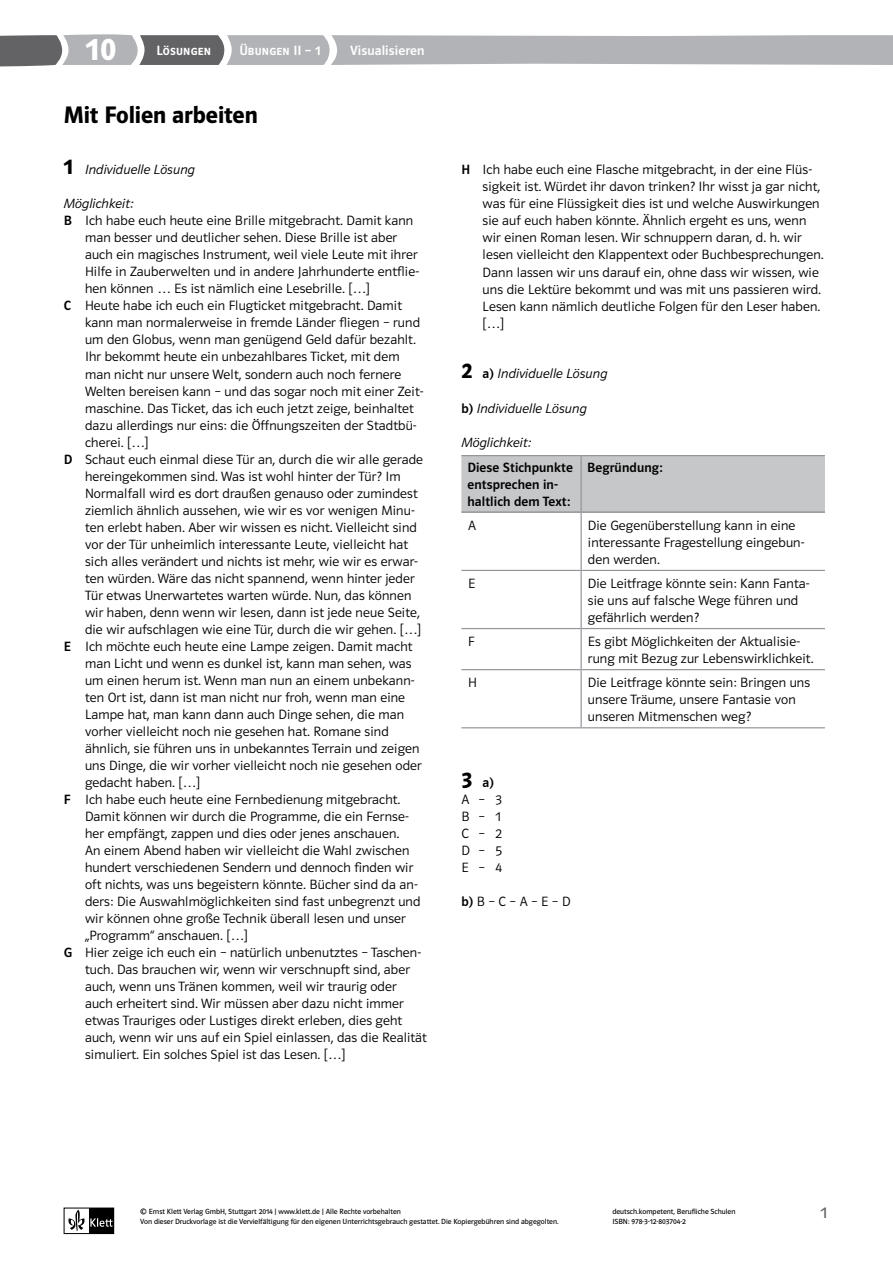
<style>
.page{position:relative;width:893px;height:1263px;background:#fff}
.page>*{position:absolute;margin:0;border:0;box-sizing:border-box;transform-origin:0 0}
.t1{font:33px "Polo ST11 K Hfett";color:#fff}
.t2{font:24px "Polo ST11 K Hfett";letter-spacing:-.005em;color:#000}
.t3{font:16.5px "Polo ST11 K Buch";color:#636366}
.t4{font:13.5px/17px "Polo ST11 K Leicht";letter-spacing:.01em;color:#000}
.t5{font:13.5px "Polo ST11 K Leicht Kursiv";letter-spacing:.01em;color:#000}
.t6{font:13.5px/17px "Polo ST11 K Krftg";letter-spacing:.01em;color:#000}
.t7{font:13.5px "Polo ST Cap K Krftg";letter-spacing:.01em;color:#fff}
.t8{font:13.5px "Polo ST11 K Krftg";letter-spacing:.01em;color:#fff}
.t9{font:7.5px/10.1px "Polo ST11 K Buch";color:#000}
.s1{font-family:"Polo ST11 K Hfett";font-size:22.5px}
.s2{font-family:"Polo ST11 K Krftg"}
</style>
<div class="page">
<svg style="left:0;top:34px;width:893px;height:33px;background:#b1b2b5"></svg>
<div style="left:89px;top:1208px;width:25px;height:25px;background:#000"></div>
<svg style="left:68px;top:1210px;width:44px;height:21px"></svg>
<div style="left:64px;top:1208px;width:50px;height:26px;border:1px solid #000"></div>
<div style="left:461px;top:456px;width:364px;height:55px;background:#c6c7c9"></div>
<hr style="left:581px;top:513px;width:1px;height:57px;background:#939498">
<hr style="left:461px;top:570px;width:120px;height:1px;background:#939498">
<hr style="left:581px;top:570px;width:244px;height:1px;background:#939498">
<hr style="left:581px;top:571px;width:1px;height:57px;background:#939498">
<hr style="left:461px;top:628px;width:120px;height:1px;background:#939498">
<hr style="left:581px;top:628px;width:244px;height:1px;background:#939498">
<hr style="left:581px;top:629px;width:1px;height:40px;background:#939498">
<hr style="left:461px;top:669px;width:120px;height:1px;background:#939498">
<hr style="left:581px;top:669px;width:244px;height:1px;background:#939498">
<hr style="left:581px;top:670px;width:1px;height:57px;background:#939498">
<hr style="left:461px;top:727px;width:120px;height:1px;background:#939498">
<hr style="left:581px;top:727px;width:244px;height:1px;background:#939498">
<hr style="left:581px;top:455px;width:244px;height:1px;background:#939498">
<hr style="left:581px;top:511px;width:244px;height:2px;background:#939498">
<hr style="left:461px;top:455px;width:120px;height:1px;background:#939498">
<hr style="left:581px;top:456px;width:1px;height:55px;background:#939498">
<hr style="left:461px;top:511px;width:120px;height:2px;background:#939498">
<h1 class="t1" style="left:86px;top:31px;width:32px">10</h1>
<p class="t8" style="left:350px;top:43px;width:76px">Visualisieren</p>
<p class="t7" style="left:157px;top:43px;width:56px">Lösungen</p>
<p class="t7" style="left:239px;top:43px;width:83px">Übungen II – 1</p>
<h2 class="t2" style="left:64px;top:102px;width:196px">Mit Folien arbeiten</h2>
<p class="t5" style="left:64px;top:162px;width:133px"><span class="s1">1</span> Individuelle Lösung</p>
<p class="t5" style="left:64px;top:196px;width:71px">Möglichkeit:</p>
<p class="t4" style="left:64px;top:212px;width:351px"><span class="s2">B</span> Ich habe euch heute eine Brille mitgebracht. Damit kann</p>
<p class="t4" style="left:85px;top:229px;width:314px">man besser und deutlicher sehen. Diese Brille ist aber</p>
<p class="t4" style="left:85px;top:246px;width:334px">auch ein magisches Instrument, weil viele Leute mit ihrer</p>
<p class="t4" style="left:85px;top:263px;width:336px">Hilfe in Zauberwelten und in andere Jahrhunderte entflie-</p>
<p class="t4" style="left:85px;top:281px;width:286px">hen können … Es ist nämlich eine Lesebrille. […]</p>
<p class="t4" style="left:64px;top:298px;width:340px"><span class="s2">C</span> Heute habe ich euch ein Flugticket mitgebracht. Damit</p>
<p class="t4" style="left:85px;top:315px;width:336px">kann man normalerweise in fremde Länder fliegen – rund</p>
<p class="t4" style="left:85px;top:332px;width:332px">um den Globus, wenn man genügend Geld dafür bezahlt.</p>
<p class="t4" style="left:85px;top:349px;width:316px">Ihr bekommt heute ein unbezahlbares Ticket, mit dem</p>
<p class="t4" style="left:85px;top:366px;width:318px">man nicht nur unsere Welt, sondern auch noch fernere</p>
<p class="t4" style="left:85px;top:383px;width:340px">Welten bereisen kann – und das sogar noch mit einer Zeit-</p>
<p class="t4" style="left:85px;top:400px;width:330px">maschine. Das Ticket, das ich euch jetzt zeige, beinhaltet</p>
<p class="t4" style="left:85px;top:417px;width:333px">dazu allerdings nur eins: die Öffnungszeiten der Stadtbü-</p>
<p class="t4" style="left:85px;top:434px;width:65px">cherei. […]</p>
<p class="t4" style="left:64px;top:451px;width:361px"><span class="s2">D</span> Schaut euch einmal diese Tür an, durch die wir alle gerade</p>
<p class="t4" style="left:85px;top:468px;width:317px">hereingekommen sind. Was ist wohl hinter der Tür? Im</p>
<p class="t4" style="left:85px;top:485px;width:334px">Normalfall wird es dort draußen genauso oder zumindest</p>
<p class="t4" style="left:85px;top:502px;width:331px">ziemlich ähnlich aussehen, wie wir es vor wenigen Minu-</p>
<p class="t4" style="left:85px;top:519px;width:333px">ten erlebt haben. Aber wir wissen es nicht. Vielleicht sind</p>
<p class="t4" style="left:85px;top:536px;width:325px">vor der Tür unheimlich interessante Leute, vielleicht hat</p>
<p class="t4" style="left:85px;top:553px;width:334px">sich alles verändert und nichts ist mehr, wie wir es erwar-</p>
<p class="t4" style="left:85px;top:570px;width:331px">ten würden. Wäre das nicht spannend, wenn hinter jeder</p>
<p class="t4" style="left:85px;top:587px;width:328px">Tür etwas Unerwartetes warten würde. Nun, das können</p>
<p class="t4" style="left:85px;top:604px;width:336px">wir haben, denn wenn wir lesen, dann ist jede neue Seite,</p>
<p class="t4" style="left:85px;top:621px;width:338px">die wir aufschlagen wie eine Tür, durch die wir gehen. […]</p>
<p class="t4" style="left:64px;top:638px;width:350px"><span class="s2">E</span> Ich möchte euch heute eine Lampe zeigen. Damit macht</p>
<p class="t4" style="left:85px;top:655px;width:328px">man Licht und wenn es dunkel ist, kann man sehen, was</p>
<p class="t4" style="left:85px;top:672px;width:331px">um einen herum ist. Wenn man nun an einem unbekann-</p>
<p class="t4" style="left:85px;top:689px;width:322px">ten Ort ist, dann ist man nicht nur froh, wenn man eine</p>
<p class="t4" style="left:85px;top:706px;width:321px">Lampe hat, man kann dann auch Dinge sehen, die man</p>
<p class="t4" style="left:85px;top:723px;width:305px">vorher vielleicht noch nie gesehen hat. Romane sind</p>
<p class="t4" style="left:85px;top:740px;width:336px">ähnlich, sie führen uns in unbekanntes Terrain und zeigen</p>
<p class="t4" style="left:85px;top:757px;width:338px">uns Dinge, die wir vorher vielleicht noch nie gesehen oder</p>
<p class="t4" style="left:85px;top:774px;width:117px">gedacht haben. […]</p>
<p class="t4" style="left:64px;top:791px;width:338px"><span class="s2">F</span> Ich habe euch heute eine Fernbedienung mitgebracht.</p>
<p class="t4" style="left:85px;top:808px;width:325px">Damit können wir durch die Programme, die ein Fernse-</p>
<p class="t4" style="left:85px;top:825px;width:316px">her empfängt, zappen und dies oder jenes anschauen.</p>
<p class="t4" style="left:85px;top:842px;width:326px">An einem Abend haben wir vielleicht die Wahl zwischen</p>
<p class="t4" style="left:85px;top:859px;width:330px">hundert verschiedenen Sendern und dennoch finden wir</p>
<p class="t4" style="left:85px;top:876px;width:334px">oft nichts, was uns begeistern könnte. Bücher sind da an-</p>
<p class="t4" style="left:85px;top:893px;width:337px">ders: Die Auswahlmöglichkeiten sind fast unbegrenzt und</p>
<p class="t4" style="left:85px;top:910px;width:322px">wir können ohne große Technik überall lesen und unser</p>
<p class="t4" style="left:85px;top:927px;width:164px">„Programm“ anschauen. […]</p>
<p class="t4" style="left:64px;top:944px;width:359px"><span class="s2">G</span> Hier zeige ich euch ein – natürlich unbenutztes – Taschen-</p>
<p class="t4" style="left:85px;top:961px;width:327px">tuch. Das brauchen wir, wenn wir verschnupft sind, aber</p>
<p class="t4" style="left:85px;top:978px;width:313px">auch, wenn uns Tränen kommen, weil wir traurig oder</p>
<p class="t4" style="left:85px;top:995px;width:320px">auch erheitert sind. Wir müssen aber dazu nicht immer</p>
<p class="t4" style="left:85px;top:1012px;width:319px">etwas Trauriges oder Lustiges direkt erleben, dies geht</p>
<p class="t4" style="left:85px;top:1029px;width:343px">auch, wenn wir uns auf ein Spiel einlassen, das die Realität</p>
<p class="t4" style="left:85px;top:1046px;width:262px">simuliert. Ein solches Spiel ist das Lesen. […]</p>
<p class="t4" style="left:483px;top:162px;width:342px;text-indent:-21px"><span class="s2">H</span> Ich habe euch eine Flasche mitgebracht, in der eine Flüs&shy;sigkeit ist. Würdet ihr davon trinken? Ihr wisst ja gar nicht, was für eine Flüssigkeit dies ist und welche Auswirkungen sie auf euch haben könnte. Ähnlich ergeht es uns, wenn wir einen Roman lesen. Wir schnuppern daran, d. h. wir lesen vielleicht den Klappentext oder Buchbesprechungen.<br>Dann lassen wir uns darauf ein, ohne dass wir wissen, wie uns die Lektüre bekommt und was mit uns passieren wird.<br>Lesen kann nämlich deutliche Folgen für den Leser haben. […]</p>
<p class="t5" style="left:461px;top:367px;width:148px"><span class="s1">2</span> <span class="s2">a)</span> Individuelle Lösung</p>
<p class="t5" style="left:461px;top:401px;width:127px"><span class="s2">b)</span> Individuelle Lösung</p>
<p class="t5" style="left:461px;top:435px;width:71px">Möglichkeit:</p>
<p class="t6" style="left:467px;top:459px;width:107px">Diese Stichpunkte entsprechen in&shy;haltlich dem Text:</p>
<p class="t6" style="left:587px;top:459px;width:77px">Begründung:</p>
<p class="t4" style="left:468px;top:517px;width:9px">A</p>
<p class="t4" style="left:588px;top:517px;width:218px">Die Gegenüberstellung kann in eine interessante Fragestellung eingebun&shy;den werden.</p>
<p class="t4" style="left:468px;top:575px;width:9px">E</p>
<p class="t4" style="left:588px;top:575px;width:223px">Die Leitfrage könnte sein: Kann Fanta&shy;sie uns auf falsche Wege führen und gefährlich werden?</p>
<p class="t4" style="left:468px;top:633px;width:8px">F</p>
<p class="t4" style="left:588px;top:633px;width:227px">Es gibt Möglichkeiten der Aktualisie&shy;rung mit Bezug zur Lebenswirklichkeit.</p>
<p class="t4" style="left:468px;top:674px;width:10px">H</p>
<p class="t4" style="left:588px;top:674px;width:224px">Die Leitfrage könnte sein: Bringen uns unsere Träume, unsere Fantasie von unseren Mitmenschen weg?</p>
<p class="t6" style="left:461px;top:774px;width:34px"><span class="s1">3</span> a)</p>
<p class="t4" style="left:461px;top:791px;width:42px;text-align:justify">A – 3<br>B – 1<br>C – 2<br>D – 5<br>E – 4</p>
<p class="t4" style="left:461px;top:893px;width:111px"><span class="s2">b)</span>B–C–A–E–D</p>
<p class="t9" style="left:140px;top:1206px;width:420px">© Ernst Klett Verlag GmbH, Stuttgart 2014 | www.klett.de | Alle Rechte vorbehalten<br>Von dieser Druckvorlage ist die Vervielfältigung für den eigenen Unterrichtsgebrauch gestattet. Die Kopiergebühren sind abgegolten.</p>
<p class="t9" style="left:612px;top:1206px;width:125px">deutsch.kompetent, Berufliche Schulen<br>ISBN: 978-3-12-803704-2</p>
<p class="t3" style="left:820px;top:1204px;width:8px">1</p>
</div>
